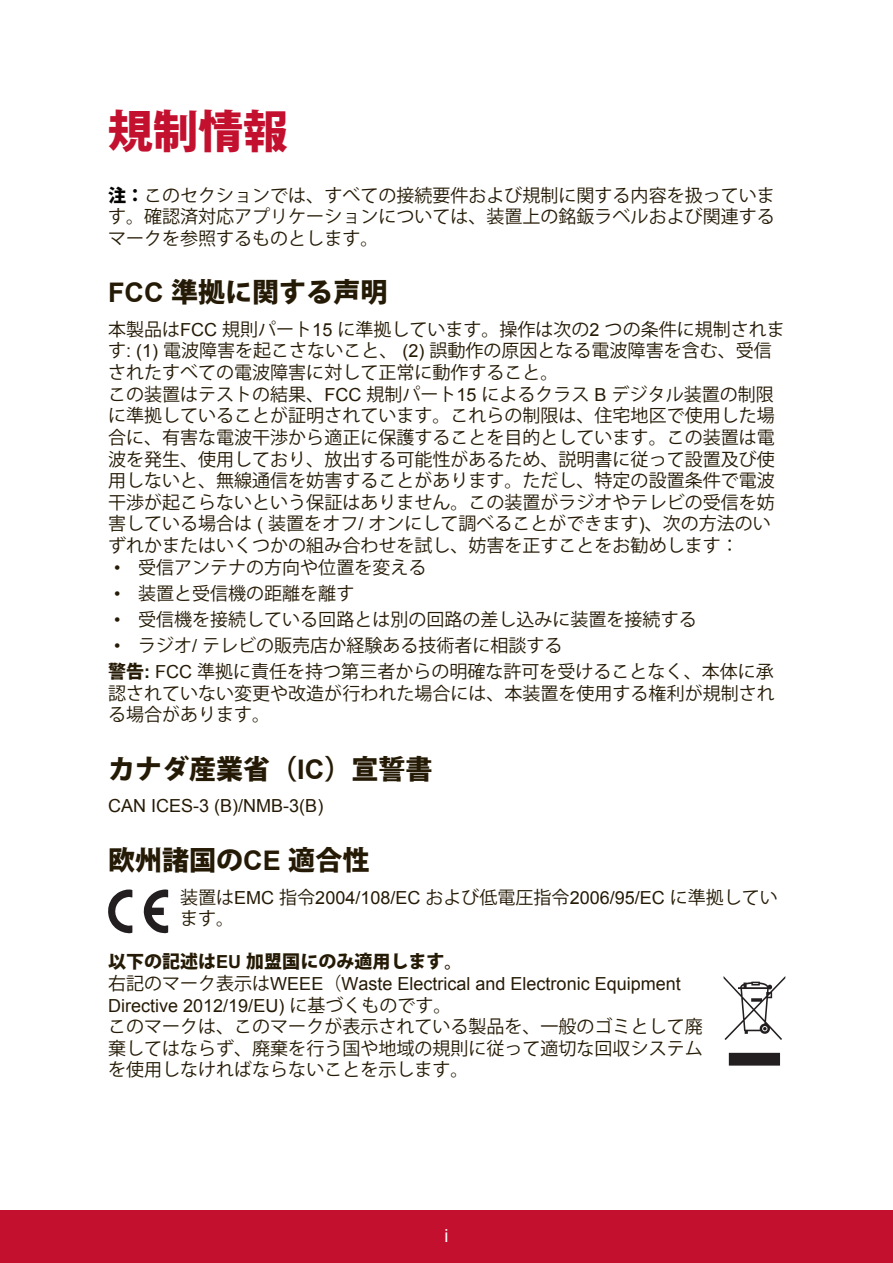
<style>
.page{position:relative;width:893px;height:1263px;background:#fff}
.page>*{position:absolute;margin:0;border:0;box-sizing:border-box;transform-origin:0 0}
.t1{font:800 45px "Koz Go Pro";color:#c3102f}
.t2{font:800 27px "Koz Go Pro";color:#251a05}
.t3{font:18px/21.6px "Koz Go Pro";color:#251a05}
.t4{font:18px/21.6px "Arial";color:#251a05}
.t5{font:800 18px "Koz Go Pro";color:#251a05}
.t6{font:18px "Arial";color:#fff}
.s1{font-weight:800;color:#040503}
.s2{font-family:"Arial";font-weight:700}
.s3{font-family:"Arial"}
.s4{font-weight:800}
.s5{font-family:"Koz Go Pro"}
</style>
<div class="page">
<div style="left:0;top:1210px;width:892px;height:53px;background:#c3102f"></div>
<svg style="left:108px;top:889px;width:24px;height:44px"></svg>
<svg style="left:143px;top:889px;width:25px;height:44px"></svg>
<svg style="left:728px;top:1052px;width:51px;height:13px"></svg>
<svg style="left:723px;top:976px;width:62px;height:64px"></svg>
<h1 class="t1" style="left:108px;top:102px;width:181px">規制情報</h1>
<p class="t3" style="left:108px;top:185px;width:667px;text-align:justify"><span class="s1">注：</span>このセクションでは、すべての接続要件および規制に関する内容を扱っています。確認済対応アプリケーションについては、装置上の銘鈑ラベルおよび関連するマークを参照するものとします。</p>
<h2 class="t2" style="left:108px;top:275px;width:280px"><span class="s2">FCC</span> 準拠に関する声明</h2>
<p class="t3" style="left:108px;top:319px;width:678px">本製品は<span class="s3">FCC</span> 規則パート<span class="s3">15</span> に準拠しています。操作は次の<span class="s3">2</span> つの条件に規制されます<span class="s3">: (1)</span> 電波障害を起こさないこと、 <span class="s3">(2)</span> 誤動作の原因となる電波障害を含む、受信されたすべての電波障害に対して正常に動作すること。<br>この装置はテストの結果、<span class="s3">FCC</span> 規制パート<span class="s3">15</span> によるクラス <span class="s3">B</span> デジタル装置の制限に準拠していることが証明されています。これらの制限は、住宅地区で使用した場合に、有害な電波干渉から適正に保護することを目的としています。この装置は電波を発生、使用しており、放出する可能性があるため、説明書に従って設置及び使用しないと、無線通信を妨害することがあります。ただし、特定の設置条件で電波干渉が起こらないという保証はありません。この装置がラジオやテレビの受信を妨害している場合は <span class="s3">(</span> 装置をオフ<span class="s3">/</span> オンにして調べることができます<span class="s3">)</span>、次の方法のいずれかまたはいくつかの組み合わせを試し、妨害を正すことをお勧めします：</p>
<p class="t3" style="left:114px;top:556px;width:313px"><span class="s3">•</span> 受信アンテナの方向や位置を変える</p>
<p class="t3" style="left:114px;top:583px;width:241px"><span class="s3">•</span> 装置と受信機の距離を離す</p>
<p class="t3" style="left:114px;top:609px;width:583px"><span class="s3">•</span> 受信機を接続している回路とは別の回路の差し込みに装置を接続する</p>
<p class="t3" style="left:108px;top:632px;width:666px;line-height:26.1px;text-indent:6px"><span class="s3">•</span> ラジオ<span class="s3">/</span> テレビの販売店か経験ある技術者に相談する<br><span class="s4">警告</span><span class="s2">:</span> <span class="s3">FCC</span> 準拠に責任を持つ第三者からの明確な許可を受けることなく、本体に承</p>
<p class="t3" style="left:108px;top:682px;width:667px">認されていない変更や改造が行われた場合には、本装置を使用する権利が規制される場合があります。</p>
<h2 class="t2" style="left:108px;top:751px;width:325px">カナダ産業省（<span class="s2">IC</span>）宣誓書</h2>
<p class="t4" style="left:108px;top:795px;width:217px">CAN ICES-3 (B)/NMB-3(B)</p>
<h2 class="t2" style="left:108px;top:842px;width:263px">欧州諸国の<span class="s2">CE</span> 適合性</h2>
<p class="t4" style="left:180px;top:886px;width:599px"><span class="s5">装置は</span>EMC <span class="s5">指令</span>2004/108/EC <span class="s5">および低電圧指令</span>2006/95/EC <span class="s5">に準拠してい</span></p>
<p class="t3" style="left:180px;top:908px;width:56px">ます。</p>
<p class="t5" style="left:108px;top:950px;width:356px">以下の記述は<span class="s2">EU</span> 加盟国にのみ適用します。</p>
<p class="t4" style="left:108px;top:973px;width:574px"><span class="s5">右記のマーク表示は</span>WEEE<span class="s5">（</span>Waste Electrical and Electronic Equipment<br>Directive 2012/19/EU) <span class="s5">に基づくものです。</span></p>
<p class="t3" style="left:108px;top:1016px;width:596px;text-align:justify">このマークは、このマークが表示されている製品を、一般のゴミとして廃棄してはならず、廃棄を行う国や地域の規則に従って適切な回収システムを使用しなければならないことを示します。</p>
<p class="t6" style="left:444px;top:1223px;width:5px">i</p>
</div>
